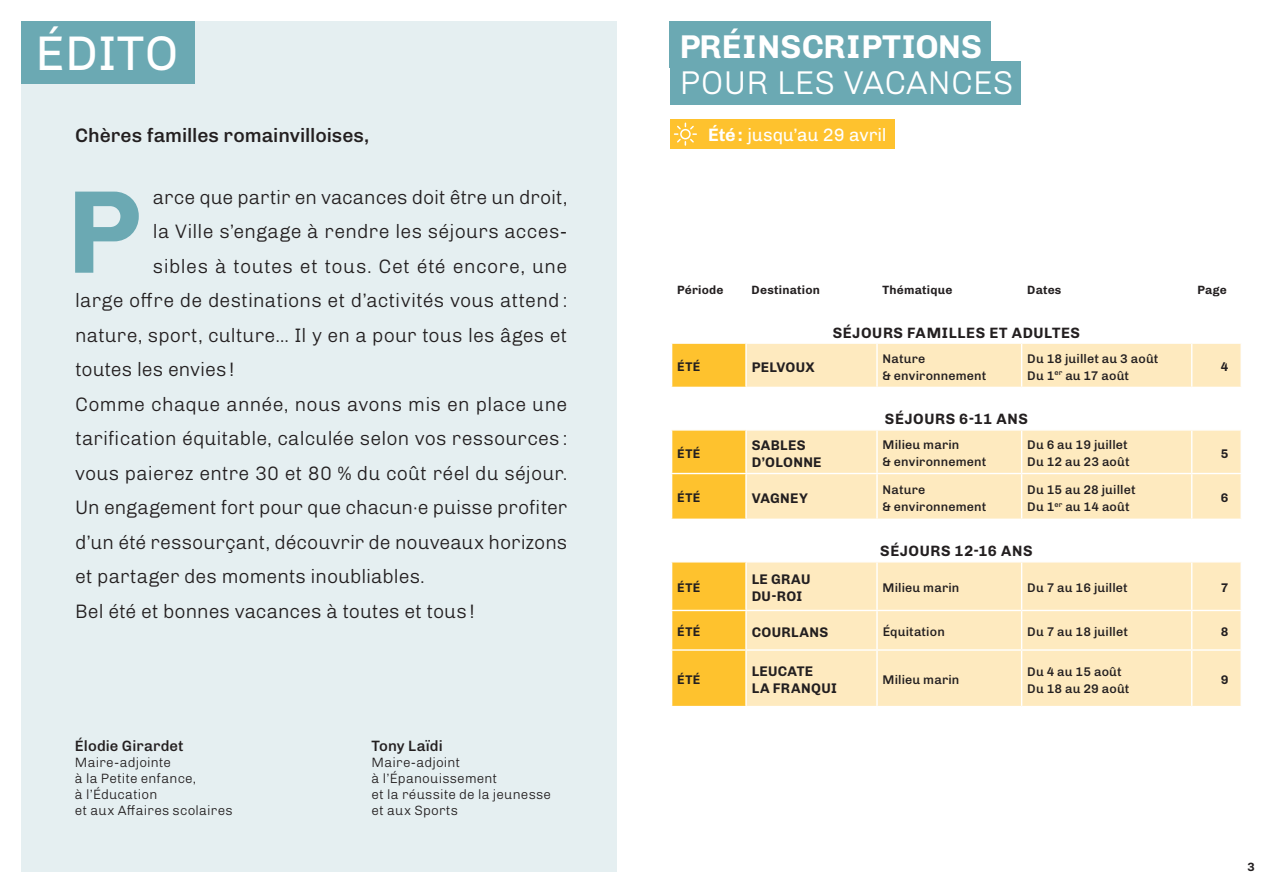
<style>
.page{position:relative;width:1276px;height:893px;background:#fff}
.page>*{position:absolute;margin:0;border:0;box-sizing:border-box;transform-origin:0 0}
.Texte_courant{font:700 118.2px "Chivo";color:#6ba9b3}
.t1{font:48.75px "Chivo";letter-spacing:.01em;color:#fff}
.sous_titre{font:700 33px "Chivo";letter-spacing:.01em;color:#fff}
.sous_titre-2{font:300 33px "Chivo";letter-spacing:.005em;color:#fff}
.Texte_courant-2{font:300 19.5px/34.5px "Chivo";letter-spacing:.005em;color:#231f20;text-align:justify}
.Texte_courant-3{font:300 19.5px "Chivo";letter-spacing:.025em;color:#231f20}
.Texte_courant-4{font:500 19.5px "Chivo";letter-spacing:-.005em;color:#231f20}
.Texte_courant-5{font:18px "Chivo";letter-spacing:-.01em;color:#fff}
.Texte_courant-6{font:700 15px "Chivo";letter-spacing:.04em;color:#231f20}
.Texte_courant-7{font:500 15px "Chivo";letter-spacing:.005em;color:#231f20}
.Texte_courant-8{font:700 13.95px/16.8px "Chivo";letter-spacing:.02em;color:#231f20}
.Texte_courant-9{font:300 13.5px/16.2px "Chivo";letter-spacing:.01em;color:#231f20}
.Texte_courant-10{font:500 12.6px/16.8px "Chivo";letter-spacing:.01em;color:#231f20}
.Texte_courant-11{font:700 12.6px "Chivo";letter-spacing:.04em;color:#231f20}
.Texte_courant-12{font:700 12px "Chivo";letter-spacing:.02em;color:#231f20}
.s1{font-weight:700}
</style>
<div class="page">
<div style="left:21px;top:21px;width:596px;height:851px;background:#e5eff1"></div>
<div style="left:21px;top:21px;width:174px;height:62px;background:#6ba9b3"></div>
<div style="left:699px;top:120px;width:196px;height:29px;background:#fec22e"></div>
<svg style="left:672px;top:344px;width:73px;height:362px"></svg>
<svg style="left:746px;top:344px;width:494px;height:362px;fill:#feeabf"></svg>
<hr style="left:876px;top:344px;width:1px;height:43px;background:#fff">
<hr style="left:1021px;top:344px;width:1px;height:43px;background:#fff">
<hr style="left:1191px;top:344px;width:1px;height:43px;background:#fff">
<hr style="left:671px;top:519px;width:75px;height:1px;background:#fff">
<hr style="left:746px;top:519px;width:131px;height:1px;background:#fff">
<hr style="left:877px;top:519px;width:144px;height:1px;background:#fff">
<hr style="left:1021px;top:519px;width:170px;height:1px;background:#fff">
<hr style="left:1191px;top:519px;width:51px;height:1px;background:#fff">
<hr style="left:671px;top:387px;width:75px;height:1px;background:#fff">
<hr style="left:746px;top:387px;width:131px;height:1px;background:#fff">
<hr style="left:877px;top:387px;width:144px;height:1px;background:#fff">
<hr style="left:1021px;top:387px;width:170px;height:1px;background:#fff">
<hr style="left:1191px;top:387px;width:51px;height:1px;background:#fff">
<hr style="left:1191px;top:429px;width:51px;height:2px;background:#fff">
<hr style="left:1021px;top:429px;width:170px;height:2px;background:#fff">
<hr style="left:1191px;top:431px;width:1px;height:42px;background:#fff">
<hr style="left:877px;top:429px;width:144px;height:2px;background:#fff">
<hr style="left:1021px;top:431px;width:1px;height:42px;background:#fff">
<hr style="left:746px;top:429px;width:131px;height:2px;background:#fff">
<hr style="left:876px;top:431px;width:1px;height:42px;background:#fff">
<hr style="left:671px;top:429px;width:75px;height:2px;background:#fff">
<hr style="left:1191px;top:561px;width:51px;height:1px;background:#fff">
<hr style="left:1021px;top:561px;width:170px;height:1px;background:#fff">
<hr style="left:1191px;top:562px;width:1px;height:48px;background:#fff">
<hr style="left:877px;top:561px;width:144px;height:1px;background:#fff">
<hr style="left:1021px;top:562px;width:1px;height:48px;background:#fff">
<hr style="left:746px;top:561px;width:131px;height:1px;background:#fff">
<hr style="left:876px;top:562px;width:1px;height:48px;background:#fff">
<hr style="left:671px;top:561px;width:75px;height:1px;background:#fff">
<hr style="left:671px;top:610px;width:75px;height:1px;background:#fff">
<hr style="left:746px;top:610px;width:131px;height:1px;background:#fff">
<hr style="left:876px;top:611px;width:1px;height:38px;background:#fff">
<hr style="left:877px;top:610px;width:144px;height:1px;background:#fff">
<hr style="left:1021px;top:611px;width:1px;height:38px;background:#fff">
<hr style="left:1021px;top:610px;width:170px;height:1px;background:#fff">
<hr style="left:1191px;top:611px;width:1px;height:38px;background:#fff">
<hr style="left:1191px;top:610px;width:51px;height:1px;background:#fff">
<hr style="left:1191px;top:473px;width:51px;height:1px;background:#fff">
<hr style="left:1021px;top:473px;width:170px;height:1px;background:#fff">
<hr style="left:1191px;top:474px;width:1px;height:45px;background:#fff">
<hr style="left:877px;top:473px;width:144px;height:1px;background:#fff">
<hr style="left:1021px;top:474px;width:1px;height:45px;background:#fff">
<hr style="left:746px;top:473px;width:131px;height:1px;background:#fff">
<hr style="left:876px;top:474px;width:1px;height:45px;background:#fff">
<hr style="left:671px;top:473px;width:75px;height:1px;background:#fff">
<hr style="left:671px;top:649px;width:75px;height:2px;background:#fff">
<hr style="left:746px;top:649px;width:131px;height:2px;background:#fff">
<hr style="left:877px;top:649px;width:144px;height:2px;background:#fff">
<hr style="left:876px;top:651px;width:1px;height:55px;background:#fff">
<hr style="left:1021px;top:649px;width:170px;height:2px;background:#fff">
<hr style="left:1021px;top:651px;width:1px;height:55px;background:#fff">
<hr style="left:1191px;top:649px;width:51px;height:2px;background:#fff">
<hr style="left:1191px;top:651px;width:1px;height:55px;background:#fff">
<div style="left:670px;top:120px;width:29px;height:29px;background:#fec22e"></div>
<div style="left:670px;top:22px;width:321px;height:46px;background:#6ba9b3"></div>
<div style="left:670px;top:61px;width:350px;height:43px;background:#6ba9b3"></div>
<svg style="left:673px;top:122px;width:24px;height:24px"></svg>
<p class="t1" style="left:36px;top:17px;width:144px">ÉDITO</p>
<p class="Texte_courant-4" style="left:75px;top:121px;width:295px">Chères familles romainvilloises,</p>
<p class="Texte_courant" style="left:67px;top:140px;width:76px">P</p>
<p class="Texte_courant-2" style="left:153px;top:178px;width:416px">arce que partir en vacances doit être un droit,</p>
<p class="Texte_courant-2" style="left:153px;top:213px;width:416px">la Ville s’engage à rendre les séjours acces-</p>
<p class="Texte_courant-3" style="left:153px;top:251px;width:416px">sibles à toutes et tous. Cet été encore, une</p>
<p class="Texte_courant-2" style="left:75px;top:282px;width:494px">large offre de destinations et d’activités vous attend :</p>
<p class="Texte_courant-2" style="left:75px;top:316px;width:493px">nature, sport, culture… Il y en a pour tous les âges et</p>
<p class="Texte_courant-2" style="left:75px;top:351px;width:161px">toutes les envies !</p>
<p class="Texte_courant-2" style="left:75px;top:385px;width:494px">Comme chaque année, nous avons mis en place une tarification équitable, calculée selon vos ressources : vous paierez entre 30 et 80 % du coût réel du séjour.<br>Un engagement fort pour que chacun·e puisse profiter d’un été ressourçant, découvrir de nouveaux horizons et partager des moments inoubliables.</p>
<p class="Texte_courant-2" style="left:75px;top:592px;width:401px">Bel été et bonnes vacances à toutes et tous !</p>
<p class="Texte_courant-7" style="left:75px;top:734px;width:110px">Élodie Girardet</p>
<p class="Texte_courant-9" style="left:75px;top:753px;width:123px">Maire-adjointe<br>à la Petite enfance,</p>
<p class="Texte_courant-9" style="left:75px;top:785px;width:159px">à l’Éducation<br>et aux Affaires scolaires</p>
<p class="Texte_courant-7" style="left:372px;top:734px;width:73px">Tony Laïdi</p>
<p class="Texte_courant-9" style="left:372px;top:753px;width:127px">Maire-adjoint<br>à l’Épanouissement</p>
<p class="Texte_courant-9" style="left:372px;top:785px;width:181px">et la réussite de la jeunesse et aux Sports</p>
<p class="sous_titre" style="left:680px;top:21px;width:304px">PRÉINSCRIPTIONS</p>
<p class="sous_titre-2" style="left:680px;top:58px;width:335px">POUR LES VACANCES</p>
<p class="Texte_courant-5" style="left:708px;top:121px;width:180px"><span class="s1">Été :</span> jusqu’au 29 avril</p>
<p class="Texte_courant-12" style="left:677px;top:281px;width:48px">Période</p>
<p class="Texte_courant-12" style="left:751px;top:281px;width:70px">Destination</p>
<p class="Texte_courant-12" style="left:882px;top:281px;width:71px">Thématique</p>
<p class="Texte_courant-12" style="left:1027px;top:281px;width:36px">Dates</p>
<p class="Texte_courant-12" style="left:1197px;top:281px;width:31px">Page</p>
<p class="Texte_courant-6" style="left:832px;top:321px;width:249px">SÉJOURS FAMILLES ET ADULTES</p>
<p class="Texte_courant-11" style="left:677px;top:357px;width:25px">ÉTÉ</p>
<p class="Texte_courant-8" style="left:751px;top:358px;width:65px">PELVOUX</p>
<p class="Texte_courant-10" style="left:882px;top:349px;width:105px">Nature<br>&amp; environnement</p>
<p class="Texte_courant-10" style="left:1027px;top:349px;width:133px">Du 18 juillet au 3 août</p>
<p class="Texte_courant-11" style="left:1220px;top:357px;width:9px">4</p>
<p class="Texte_courant-10" style="left:1027px;top:366px;width:103px">Du 1<sup>er</sup> au 17 août</p>
<p class="Texte_courant-6" style="left:885px;top:407px;width:144px">SÉJOURS 6-11 ANS</p>
<p class="Texte_courant-11" style="left:677px;top:443px;width:25px">ÉTÉ</p>
<p class="Texte_courant-8" style="left:751px;top:436px;width:71px">SABLES<br>D’OLONNE</p>
<p class="Texte_courant-10" style="left:882px;top:436px;width:105px">Milieu marin<br>&amp; environnement</p>
<p class="Texte_courant-10" style="left:1027px;top:436px;width:104px">Du 6 au 19 juillet<br>Du 12 au 23 août</p>
<p class="Texte_courant-11" style="left:1220px;top:443px;width:9px">5</p>
<p class="Texte_courant-11" style="left:677px;top:488px;width:25px">ÉTÉ</p>
<p class="Texte_courant-8" style="left:751px;top:489px;width:58px">VAGNEY</p>
<p class="Texte_courant-10" style="left:882px;top:480px;width:105px">Nature<br>&amp; environnement</p>
<p class="Texte_courant-10" style="left:1027px;top:480px;width:110px">Du 15 au 28 juillet</p>
<p class="Texte_courant-11" style="left:1220px;top:488px;width:9px">6</p>
<p class="Texte_courant-10" style="left:1027px;top:497px;width:104px">Du 1<sup>er</sup> au 14 août</p>
<p class="Texte_courant-6" style="left:880px;top:539px;width:154px">SÉJOURS 12-16 ANS</p>
<p class="Texte_courant-11" style="left:677px;top:578px;width:25px">ÉTÉ</p>
<p class="Texte_courant-8" style="left:751px;top:570px;width:60px">LE GRAU<br>DU-ROI</p>
<p class="Texte_courant-10" style="left:882px;top:579px;width:78px">Milieu marin</p>
<p class="Texte_courant-10" style="left:1027px;top:579px;width:102px">Du 7 au 16 juillet</p>
<p class="Texte_courant-11" style="left:1220px;top:578px;width:9px">7</p>
<p class="Texte_courant-11" style="left:677px;top:622px;width:25px">ÉTÉ</p>
<p class="Texte_courant-8" style="left:751px;top:623px;width:78px">COURLANS</p>
<p class="Texte_courant-10" style="left:882px;top:623px;width:64px">Équitation</p>
<p class="Texte_courant-10" style="left:1027px;top:623px;width:102px">Du 7 au 18 juillet</p>
<p class="Texte_courant-11" style="left:1220px;top:622px;width:9px">8</p>
<p class="Texte_courant-11" style="left:677px;top:670px;width:25px">ÉTÉ</p>
<p class="Texte_courant-8" style="left:751px;top:663px;width:87px">LEUCATE<br>LA FRANQUI</p>
<p class="Texte_courant-10" style="left:882px;top:671px;width:78px">Milieu marin</p>
<p class="Texte_courant-10" style="left:1027px;top:662px;width:96px">Du 4 au 15 août</p>
<p class="Texte_courant-10" style="left:1027px;top:679px;width:104px">Du 18 au 29 août</p>
<p class="Texte_courant-11" style="left:1220px;top:670px;width:9px">9</p>
<p class="Texte_courant-12" style="left:1247px;top:858px;width:9px">3</p>
</div>
